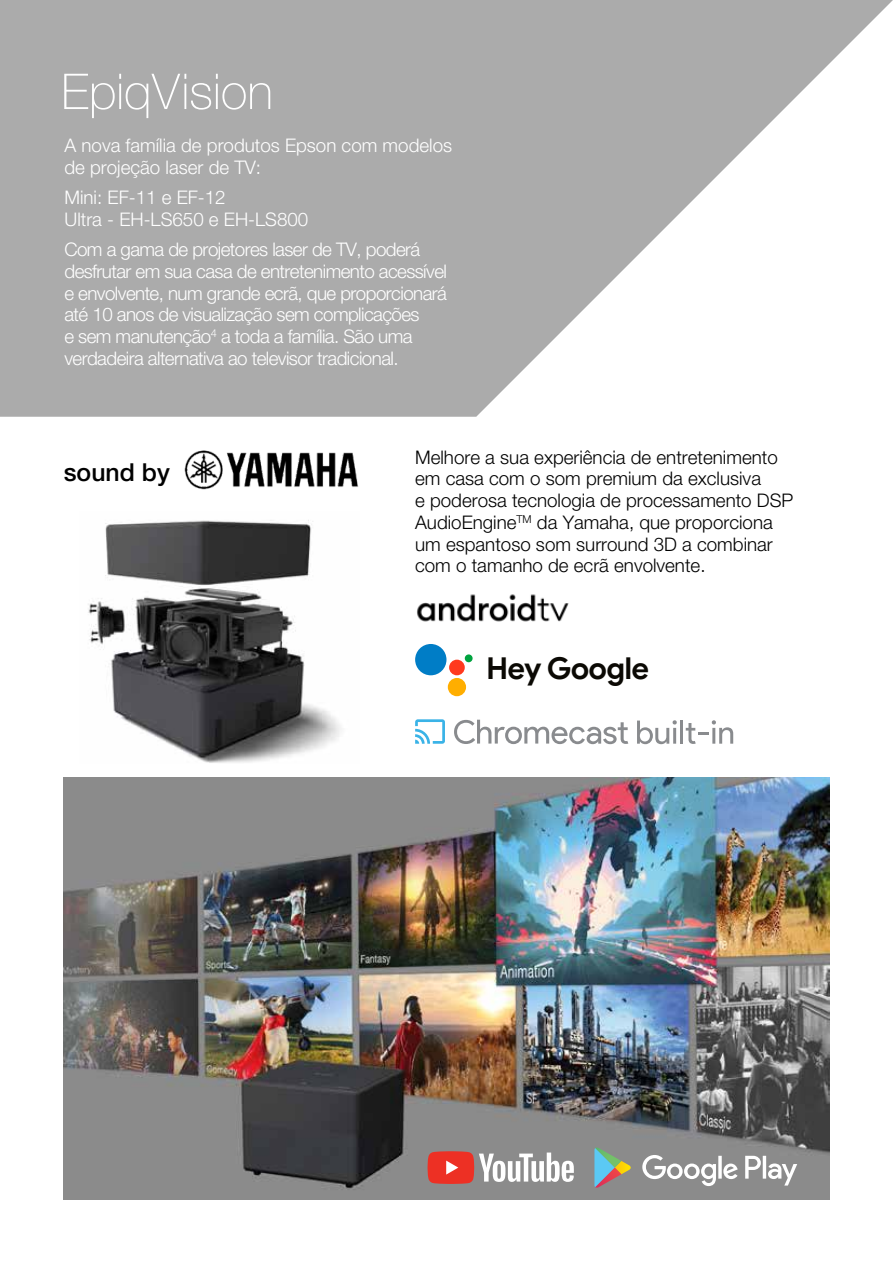
<style>
.page{position:relative;width:893px;height:1263px;background:#fff}
.page>*{position:absolute;margin:0;border:0;box-sizing:border-box;transform-origin:0 0}
.t1{font:700 30.3px "Google Sans";letter-spacing:-.025em;color:#0b0904}
.t2{font:500 24.75px "Helvetica Neue LT";color:#000}
.t3{font:300 18.75px/21.8px "Helvetica Neue LT";letter-spacing:-.03em;color:#fff}
.t4{font:300 18.75px/21.8px "Helvetica Neue LT";color:#000}
.t5{font:300 18.75px/21.8px "Helvetica Neue LT";color:#fff}
</style>
<div class="page">
<svg style="left:0;top:0;width:893px;height:417px;fill:#ababab"></svg>
<img style="left:88px;top:520px;width:253px;height:243px">
<img style="left:64px;top:778px;width:765px;height:421px">
<svg style="left:642px;top:1155px;width:155px;height:31px"></svg>
<svg style="left:594px;top:1147px;width:37px;height:40px"></svg>
<svg style="left:428px;top:1151px;width:146px;height:33px"></svg>
<svg style="left:637px;top:720px;width:40px;height:24px"></svg>
<hr style="left:680px;top:720px;width:3px;height:24px;background:#898b8e">
<svg style="left:686px;top:720px;width:47px;height:24px"></svg>
<svg style="left:454px;top:720px;width:174px;height:24px"></svg>
<svg style="left:415px;top:719px;width:30px;height:25px"></svg>
<img style="left:417px;top:594px;width:152px;height:28px">
<div style="left:465px;top:654px;width:8px;height:8px;background:#00a33f;border-radius:50%"></div>
<div style="left:449px;top:660px;width:16px;height:15px;background:#ff391e;border-radius:50%"></div>
<div style="left:448px;top:678px;width:18px;height:18px;background:#ffae00;border-radius:50%"></div>
<div style="left:415px;top:644px;width:31px;height:31px;background:#007dc6;border-radius:50%"></div>
<img style="left:184px;top:450px;width:175px;height:40px">
<svg style="left:64px;top:74px;width:206px;height:44px;background:#b6b6b6"></svg>
<p class="t5" style="left:64px;top:134px;width:389px">A nova família de produtos Epson com modelos de projeção laser de TV:</p>
<p class="t5" style="left:64px;top:186px;width:245px">Mini: EF-11 e EF-12<br>Ultra - EH-LS650 e EH-LS800</p>
<p class="t3" style="left:64px;top:238px;width:384px">Com a gama de projetores laser de TV, poderá desfrutar em sua casa de entretenimento acessível e envolvente, num grande ecrã, que proporcionará até 10 anos de visualização sem complicações<br>e sem manutenção<sup>4</sup> a toda a família. São uma verdadeira alternativa ao televisor tradicional.</p>
<h2 class="t2" style="left:64px;top:458px;width:108px">sound by</h2>
<p class="t4" style="left:415px;top:446px;width:380px">Melhore a sua experiência de entretenimento em casa com o som premium da exclusiva<br>e poderosa tecnologia de processamento DSP AudioEngine<sup>TM</sup> da Yamaha, que proporciona um espantoso som surround 3D a combinar com o tamanho de ecrã envolvente.</p>
<h1 class="t1" style="left:486px;top:649px;width:165px">Hey Google</h1>
</div>
